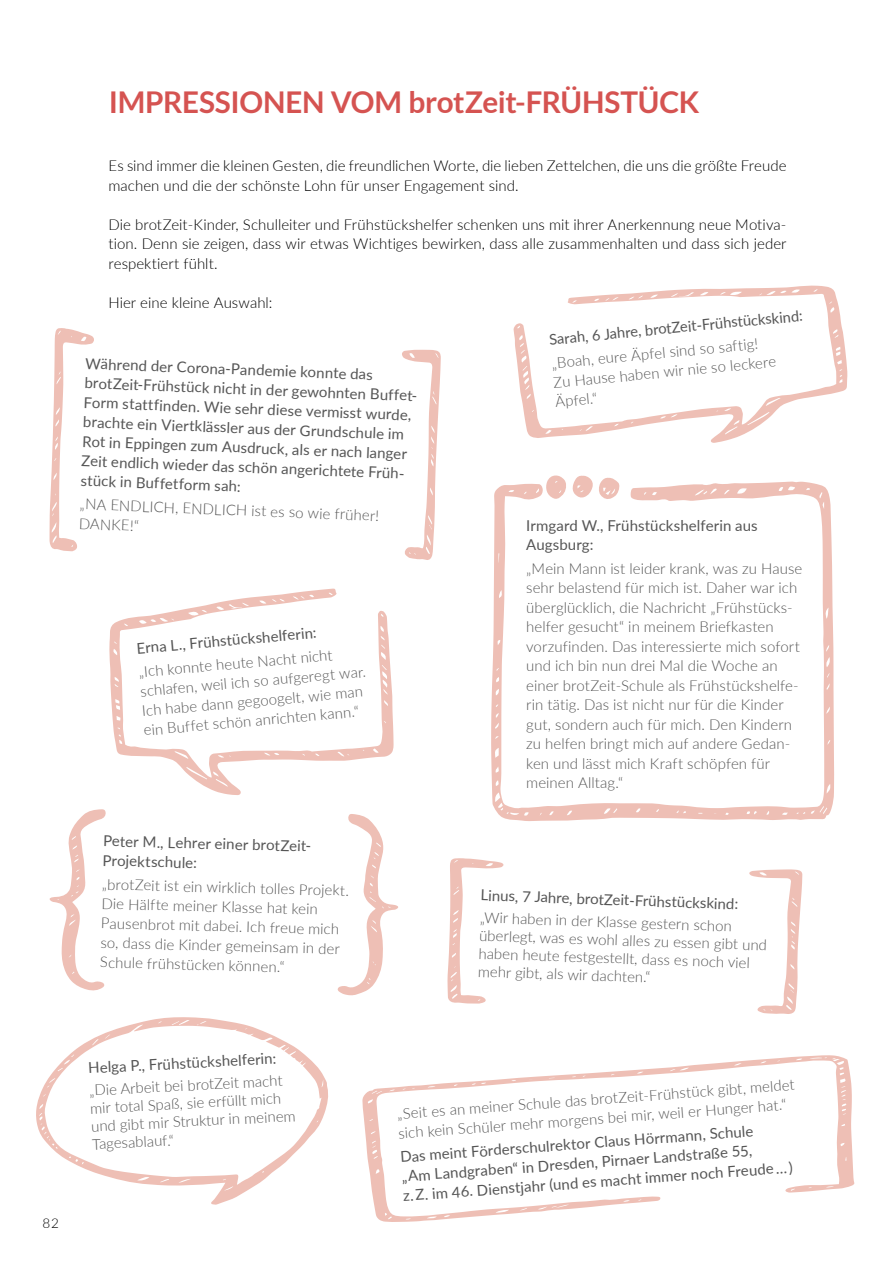
<style>
.page{position:relative;width:893px;height:1263px;background:#fff}
.page>*{position:absolute;margin:0;border:0;box-sizing:border-box;transform-origin:0 0}
.t1{font:700 30px "Lato";letter-spacing:-.01em;color:#d55351}
.t2{font:300 15px/19.5px "Lato";letter-spacing:.005em;color:#565656}
.t3{font:15px/19.5px "Lato";letter-spacing:.005em;color:#565656}
.t4{font:300 15px/19.5px "Lato";letter-spacing:.005em;color:#000}
.t5{font:300 13.5px "Lato";color:#000}
</style>
<div class="page">
<svg style="left:749px;top:869px;width:53px;height:145px"></svg>
<svg style="left:447px;top:858px;width:57px;height:146px"></svg>
<svg style="left:402px;top:350px;width:39px;height:210px"></svg>
<svg style="left:50px;top:328px;width:44px;height:223px"></svg>
<svg style="left:36px;top:1017px;width:292px;height:188px"></svg>
<svg style="left:109px;top:588px;width:285px;height:207px"></svg>
<svg style="left:491px;top:481px;width:343px;height:340px"></svg>
<svg style="left:545px;top:475px;width:75px;height:25px"></svg>
<svg style="left:362px;top:1055px;width:493px;height:167px"></svg>
<svg style="left:513px;top:285px;width:334px;height:158px"></svg>
<svg style="left:50px;top:809px;width:56px;height:182px"></svg>
<svg style="left:337px;top:814px;width:61px;height:182px"></svg>
<h1 class="t1" style="left:109px;top:84px;width:592px">IMPRESSIONEN VOM BROTZEIT-FRÜHSTÜCK</h1>
<p class="t4" style="left:108px;top:155px;width:680px">Es sind immer die kleinen Gesten, die freundlichen Worte, die lieben Zettelchen, die uns die größte -Freude machen und die der schönste Lohn für unser Engagement sind.</p>
<p class="t4" style="left:108px;top:214px;width:680px;text-align:justify">Die brotZeit-Kinder, Schulleiter und Frühstückshelfer schenken uns mit ihrer Anerkennung neue Motiva&shy;tion. Denn sie zeigen, dass wir etwas Wichtiges bewirken, dass alle zusammenhalten und dass sich jeder respektiert fühlt.</p>
<p class="t4" style="left:108px;top:292px;width:165px">H ier eine kleine Auswahl:</p>
<p class="t3" style="left:85px;top:353px;width:344px;rotate:2deg">Während der Corona-Pandemie konnte das brotZeit-Frühstück nicht in der gewohnten Buffet-Form stattfinden. Wie sehr diese vermisst wurde, brachte ein Viertklässler aus der Grundschule im Rot in Eppingen zum Ausdruck, als er nach langer Zeit endlich wieder das schön angerichtete Früh&shy;stück in Buffetform sah:</p>
<p class="t2" style="left:80px;top:494px;width:301px;line-height:19px;rotate:2deg">„NA ENDLICH , ENDLICH istes so wie früher!<br>DANKE!“</p>
<p class="t3" style="left:136px;top:638px;width:182px;rotate:-5deg">Erna L., Frühstückshelferin:</p>
<p class="t2" style="left:138px;top:662px;width:229px;rotate:-5deg">„Ich konnte heute Nachtnicht schlafen, weil ich so aufgeregtwar.<br>Ich habe dann gegoogelt, wie man ein Buffetschön anrichten kann.“</p>
<p class="t3" style="left:104px;top:829px;width:219px;line-height:20.1px;rotate:2deg">Peter M., Lehrer einer brotZeit-<br>Projektschule:</p>
<p class="t2" style="left:102px;top:872px;width:249px;rotate:2deg">„brotZeitistein wirklich tolles Projekt.<br>Die Hälfte meinerKlasse hatkein Pausenbrotmitdabei. Ich freue mich so, dass die Kindergemeinsam in der Schule frühstücken können.“</p>
<p class="t3" style="left:548px;top:330px;width:256px;rotate:-6deg">Sarah, 6 Jahre, brotZeit-Frühstückskind:</p>
<p class="t2" style="left:550px;top:354px;width:226px;rotate:-6deg">„Boah, eure Äpfel sind so saftig!<br>Zu Hause haben wirnie so leckere<br>Äpfel.“</p>
<p class="t3" style="left:526px;top:515px;width:233px">Irmgard W., Frühstückshelferin aus<br>Augsburg:</p>
<p class="t2" style="left:526px;top:558px;width:278px">„Mein Mann ist leider krank, was zu Hause sehr belastend für mich ist. Daher war ich überglücklich, die Nachricht „Frühstücks&shy;helfer gesucht“ in meinem Briefkasten vorzufinden. Das interessierte mich sofort und ich bin nun drei Mal die Woche an einer brotZeit-Schule als Frühstückshelfe&shy;rin tätig. Das ist nicht nur für die Kinder gut, sondern auch für mich. Den Kindern zu helfen bringt mich auf andere Gedan&shy;ken und lässt mich Kraft schöpfen für meinen Alltag.“</p>
<p class="t3" style="left:481px;top:884px;width:259px;rotate:2deg">Linus, 7 Jahre, brotZeit-Frühstückskind:</p>
<p class="t2" style="left:480px;top:908px;width:289px;line-height:18px;rotate:2deg">„Wirhaben in derKlasse gestern schon überlegt, was es wohl alles zu essen gibtund haben heute festgestellt, dass es noch viel mehrgibt, als wirdachten.“</p>
<p class="t5" style="left:43px;top:1214px;width:18px">82</p>
<p class="t3" style="left:88px;top:1057px;width:190px;rotate:-3deg">Helga P., Frühstückshelferin:</p>
<p class="t2" style="left:89px;top:1081px;width:206px;line-height:18px;rotate:-3deg">„Die Arbeitbei brotZeitmacht mirtotal Spaß, sie erfülltmich und gibtmirStrukturin meinem<br>Tagesablauf.“</p>
<p class="t2" style="left:396px;top:1103px;width:404px;rotate:-4deg">„Seites an meinerSchule das brotZeit-Frühstück gibt, meldet sich kein Schülermehrmorgens bei mir, weil erHungerhat.“</p>
<p class="t3" style="left:400px;top:1146px;width:392px;rotate:-4deg">Das meint Förderschulrektor Claus Hörrmann, Schule<br>„Am Landgraben“ in Dresden, Pirnaer Landstraße 55,<br>z. Z. im 46. Dienstjahr (und es macht immer noch Freude … )</p>
</div>
